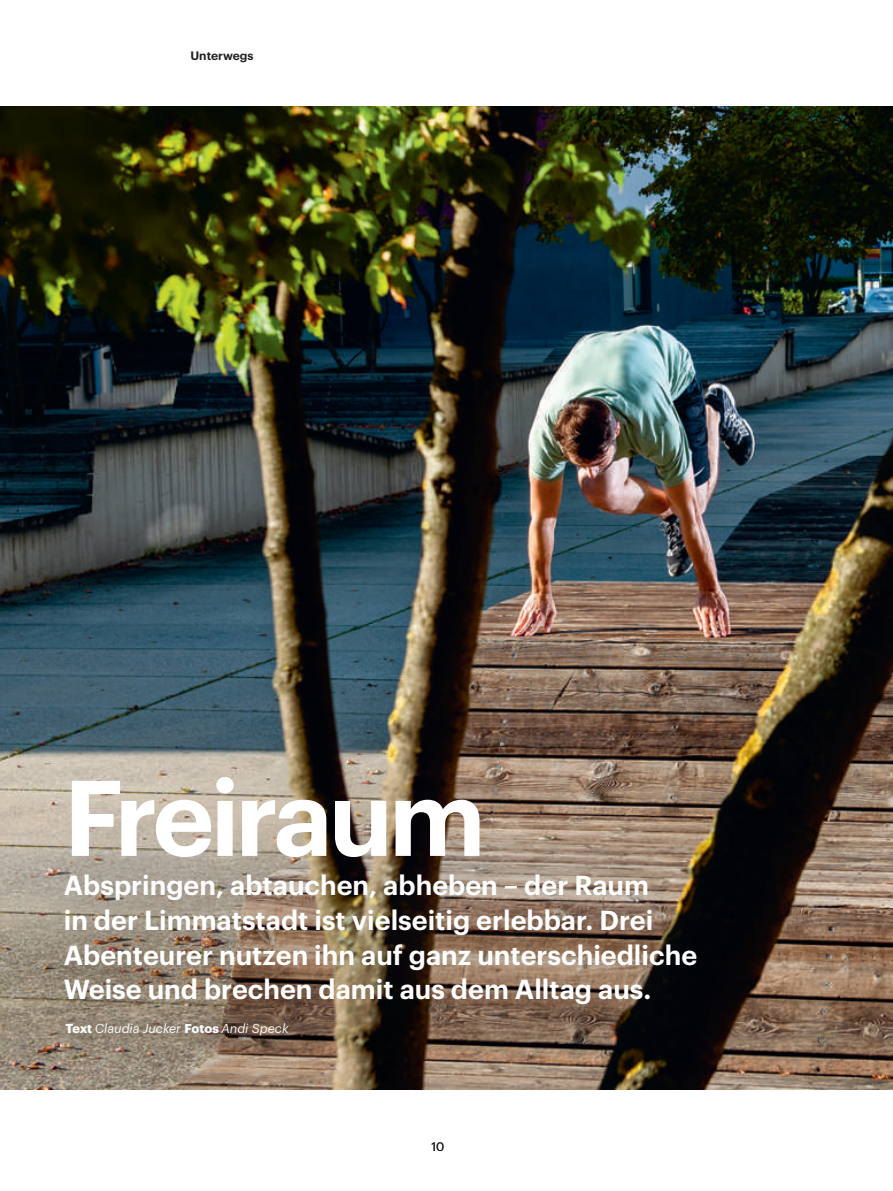
<style>
.page{position:relative;width:893px;height:1191px;background:#fff}
.page>*{position:absolute;margin:0;border:0;box-sizing:border-box;transform-origin:0 0}
.t1{font:600 105px "Graphik";letter-spacing:-.045em;color:#fff}
.t2{font:600 27px/34.5px "Graphik";color:#fff}
.t3{font:italic 12.75px "Graphik";color:#fff}
.t4{font:600 12px "Graphik";color:#231f20}
.t5{font:12px "Graphik";color:#231f20}
.s1{font-weight:700;font-style:normal}
</style>
<div class="page">
<img style="left:0;top:106px;width:893px;height:984px">
<div style="left:6px;top:818px;width:745px;height:243px;background:#231f20;opacity:.5"></div>
<p class="t4" style="left:190px;top:46px;width:65px">Unterwegs</p>
<h1 class="t1" style="left:64px;top:737px;width:423px">Freiraum</h1>
<p class="t2" style="left:64px;top:866px;width:635px">Abspringen, abtauchen, abheben – der Raum<br>in der Limmatstadt ist vielseitig erlebbar. Drei Abenteurer nutzen ihn auf ganz unterschiedliche Weise und brechen damit aus dem Alltag aus.</p>
<p class="t3" style="left:65px;top:1018px;width:225px"><span class="s1">Text</span> Claudia Jucker <span class="s1">Fotos</span> Andi Speck</p>
<p class="t5" style="left:431px;top:1137px;width:14px">10</p>
</div>
